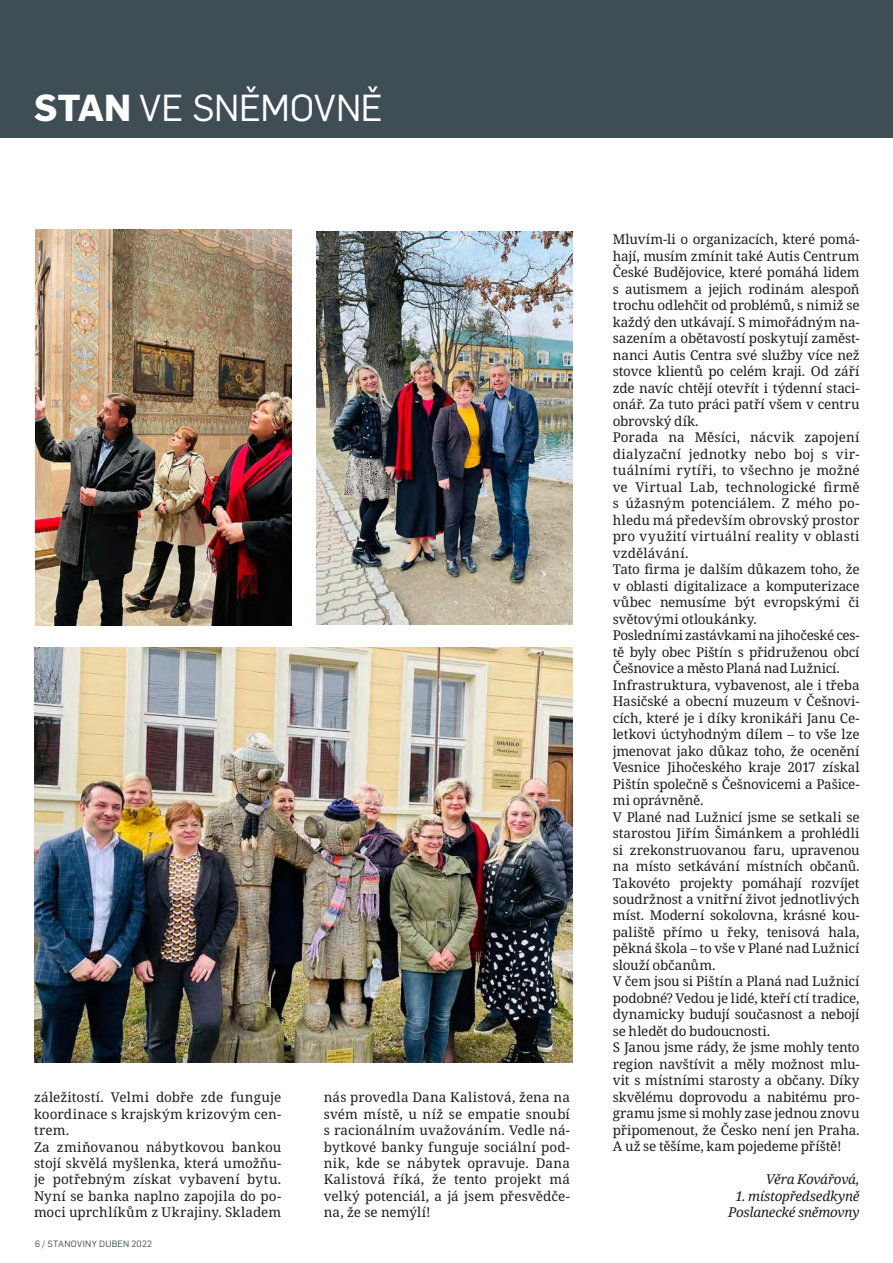
<style>
.page{position:relative;width:893px;height:1263px;background:#fff}
.page>*{position:absolute;margin:0;border:0;box-sizing:border-box;transform-origin:0 0}
.t1{font:36.9px "Flama";letter-spacing:-.005em;color:#fff}
.t2{font:13.5px/16.5px "Noto Serif";letter-spacing:-.01em;color:#1d1d1b}
.t3{font:italic 13.5px/16.5px "Noto Serif";letter-spacing:-.02em;color:#1d1d1b;text-align:center}
.t4{font:9px "Flama";letter-spacing:.03em;color:#3f4e55}
.s1{font-weight:700}
</style>
<div class="page">
<div style="left:0;top:0;width:893px;height:138px;background:#3f4e55"></div>
<img style="left:34px;top:647px;width:538px;height:415px">
<img style="left:35px;top:230px;width:256px;height:395px">
<img style="left:316px;top:232px;width:257px;height:392px">
<h1 class="t1" style="left:34px;top:83px;width:350px"><span class="s1">STAN</span> VE SNĚMOVNĚ</h1>
<p class="t2" style="left:34px;top:1089px;width:249px">záležitostí. Velmi dobře zde funguje koordinace s krajským krizovým cen&shy;trem.<br>Za zmiňovanou nábytkovou bankou stojí skvělá myšlenka, která umožňu&shy;je potřebným získat vybavení bytu.<br>Nyní se banka naplno zapojila do po&shy;moci uprchlíkům z Ukrajiny. Skladem</p>
<p class="t2" style="left:324px;top:1089px;width:248px;text-align:justify">nás provedla Dana Kalistová, žena na svém místě, u níž se empatie snoubí s racionálním uvažováním. Vedle ná&shy;bytkové banky funguje sociální pod&shy;nik, kde se nábytek opravuje. Dana Kalistová říká, že tento projekt má velký potenciál, a já jsem přesvědče&shy;na, že se nemýlí!</p>
<p class="t4" style="left:35px;top:1238px;width:118px">6 / STANOVINY DUBEN 2022</p>
<p class="t2" style="left:613px;top:231px;width:248px">Mluvím-li o organizacích, které pomá&shy;hají, musím zmínit také Autis Centrum České Budějovice, které pomáhá lidem s autismem a jejich rodinám alespoň trochu odlehčit od problémů, s nimiž se každý den utkávají. S mimořádným na&shy;sazením a obětavostí poskytují zaměst&shy;nanci Autis Centra své služby více než stovce klientů po celém kraji. Od září zde navíc chtějí otevřít i týdenní staci&shy;onář. Za tuto práci patří všem v centru obrovský dík.<br>Porada na Měsíci, nácvik zapojení dialyzační jednotky nebo boj s vir&shy;tuálními rytíři, to všechno je možné ve Virtual Lab, technologické firmě s úžasným potenciálem. Z mého po&shy;hledu má především obrovský prostor pro využití virtuální reality v oblasti vzdělávání.<br>Tato firma je dalším důkazem toho, že v oblasti digitalizace a komputerizace vůbec nemusíme být evropskými či světovými otloukánky.<br>Posledními zastávkami na jihočeské ces&shy;tě byly obec Pištín s přidruženou obcí Češnovice a město Planá nad Lužnicí.<br>Infrastruktura, vybavenost, ale i třeba Hasičské a obecní muzeum v Češnovi&shy;cích, které je i díky kronikáři Janu Ce&shy;letkovi úctyhodným dílem – to vše lze jmenovat jako důkaz toho, že ocenění Vesnice Jihočeského kraje 2017 získal Pištín společně s Češnovicemi a Pašice&shy;mi oprávněně.<br>V Plané nad Lužnicí jsme se setkali se starostou Jiřím Šimánkem a prohlédli si zrekonstruovanou faru, upravenou na místo setkávání místních občanů.<br>Takovéto projekty pomáhají rozvíjet soudržnost a vnitřní život jednotlivých míst. Moderní sokolovna, krásné kou&shy;paliště přímo u řeky, tenisová hala, pěkná škola – to vše v Plané nad Lužnicí slouží občanům.<br>V čem jsou si Pištín a Planá nad Lužnicí podobné? Vedou je lidé, kteří ctí tradice, dynamicky budují současnost a nebojí se hledět do budoucnosti.<br>S Janou jsme rády, že jsme mohly tento region navštívit a měly možnost mlu&shy;vit s místními starosty a občany. Díky skvělému doprovodu a nabitému pro&shy;gramu jsme si mohly zase jednou znovu připomenout, že Česko není jen Praha.<br>A už se těšíme, kam pojedeme příště!</p>
<p class="t3" style="left:766px;top:1171px;width:95px">Věra Kovářová,</p>
<p class="t3" style="left:728px;top:1187px;width:133px">1. místopředsedkyně<br>Poslanecké sněmovny</p>
</div>
